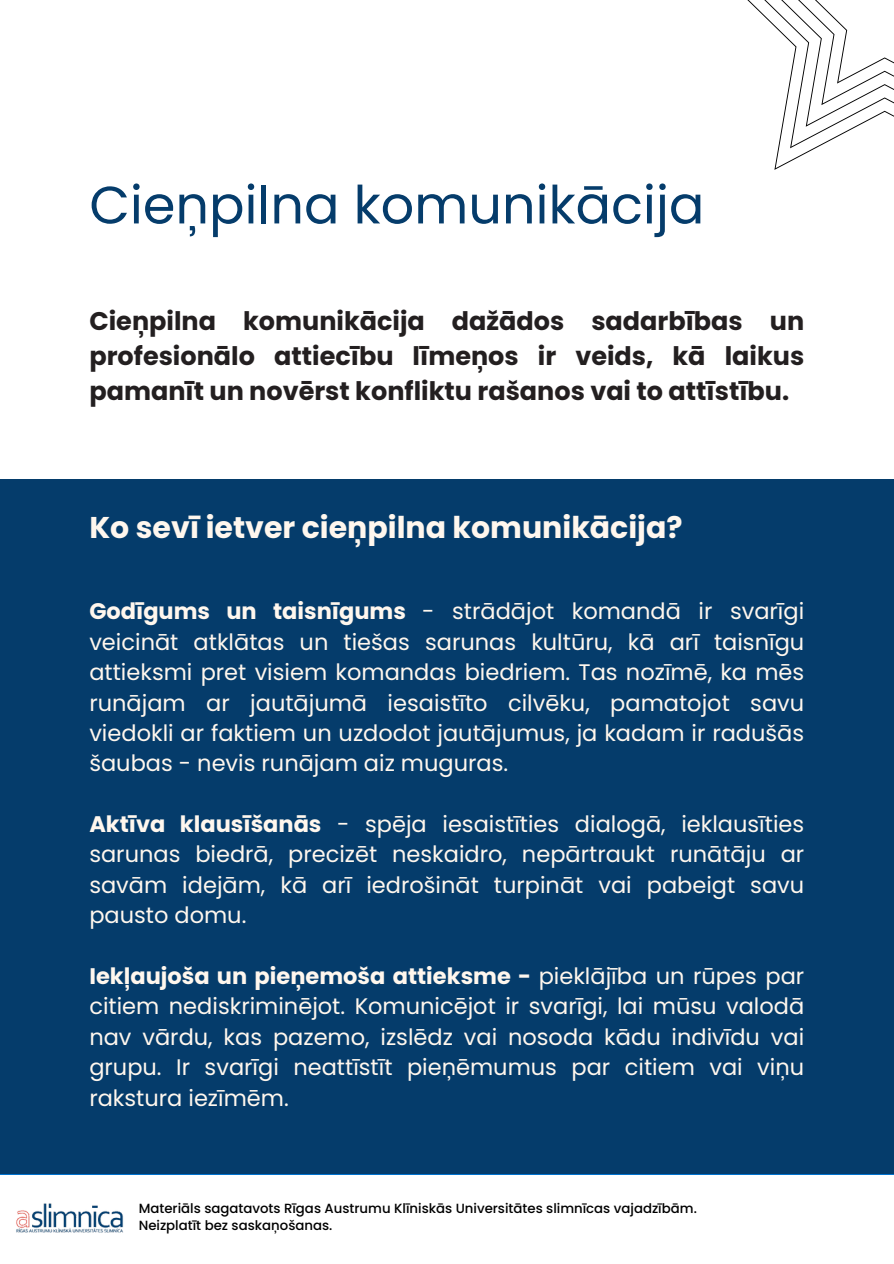
<style>
.page{position:relative;width:894px;height:1264px;background:#fff}
.page>*{position:absolute;margin:0;border:0;box-sizing:border-box;transform-origin:0 0}
.t1{font:52.5px "Poppins";color:#053c6b}
.t2{font:700 30px "Poppins";color:#fff7ee}
.t3{font:700 25.5px/34.8px "Poppins";color:#231f20;text-align:justify}
.t4{font:22.5px/30.3px "Poppins";color:#fff7ee;text-align:justify}
.t5{font:500 13.35px "Poppins";color:#000}
.s1{font-weight:700}
</style>
<div class="page">
<svg style="left:747px;top:0;width:146px;height:170px"></svg>
<img style="left:16px;top:1203px;width:108px;height:30px">
<div style="left:0;top:479px;width:893px;height:695px;background:#053c6b"></div>
<h3 class="t1" style="left:89px;top:168px;width:616px">Cieņpilna komunikācija</h3>
<p class="t3" style="left:89px;top:304px;width:716px">Cieņpilna komunikācija dažādos sadarbības un profesionālo attiecību līmeņos ir veids, kā laikus pamanīt un novērst konfliktu rašanos vai to attīstību.</p>
<h4 class="t2" style="left:89px;top:507px;width:594px">Ko sevī ietver cieņpilna komunikācija?</h4>
<h4 class="t4" style="left:89px;top:596px;width:716px"><span class="s1">Godīgums un taisnīgums</span> - strādājot komandā ir svarīgi veicināt atklātas un tiešas sarunas kultūru, kā arī taisnīgu attieksmi pret visiem komandas biedriem. Tas nozīmē, ka mēs runājam ar jautājumā iesaistīto cilvēku, pamatojot savu viedokli ar faktiem un uzdodot jautājumus, ja kadam ir radušās šaubas - nevis runājam aiz muguras.</h4>
<p class="t4" style="left:89px;top:809px;width:716px"><span class="s1">Aktīva klausīšanās</span> - spēja iesaistīties dialogā, ieklausīties sarunas biedrā, precizēt neskaidro, nepārtraukt runātāju ar savām idejām, kā arī iedrošināt turpināt vai pabeigt savu pausto domu.</p>
<p class="t4" style="left:89px;top:961px;width:716px"><span class="s1">Iekļaujoša un pieņemoša attieksme -</span> pieklājība un rūpes par citiem nediskriminējot. Komunicējot ir svarīgi, lai mūsu valodā nav vārdu, kas pazemo, izslēdz vai nosoda kādu indivīdu vai grupu. Ir svarīgi neattīstīt pieņēmumus par citiem vai viņu rakstura iezīmēm.</p>
<h2 class="t5" style="left:139px;top:1198px;width:559px">Materiāls sagatavots Rīgas Austrumu Klīniskās Universitātes slimnīcas vajadzībām.</h2>
<h4 class="t5" style="left:139px;top:1216px;width:195px">Neizplatīt bez saskaņošanas.</h4>
</div>
